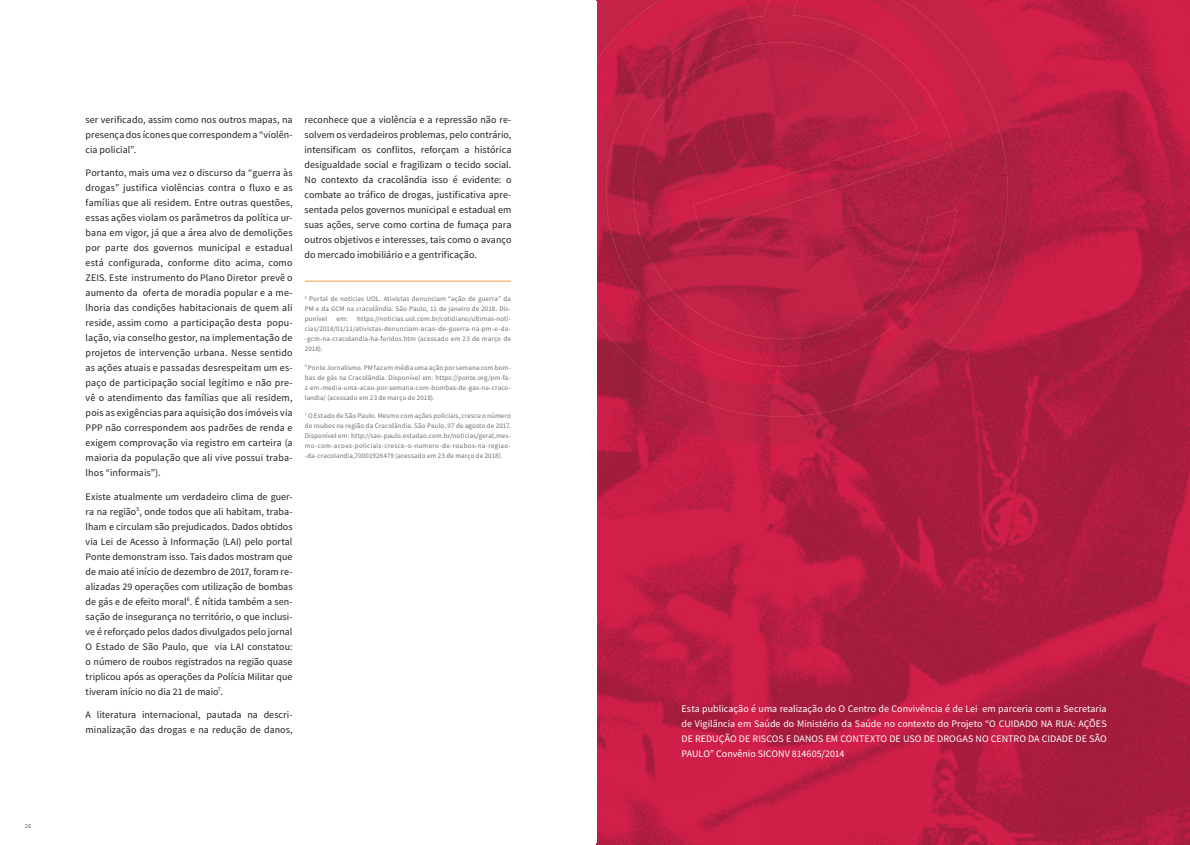
<style>
.page{position:relative;width:1190px;height:845px;background:#fff}
.page>*{position:absolute;margin:0;border:0;box-sizing:border-box;transform-origin:0 0}
.TEXTO_CORRIDO{font:10px/15px "Source Sans Pro";letter-spacing:.005em;color:#231f20;text-align:justify}
.TEXTO_CORRIDO-2{font:10px/15px "Source Sans Pro";color:#fff;text-align:justify}
.TEXTO_CORRIDO-3{font:7px/10px "Source Sans Pro";letter-spacing:.015em;color:#6c6d70;text-align:justify}
.t1{font:6px "Source Sans Pro";color:#57585a}
</style>
<div class="page">
<img style="left:596px;top:0;width:594px;height:845px">
<hr style="left:305px;top:281px;width:206px;height:1px;background:#f89d48">
<p class="t1" style="left:25px;top:822px;width:8px">26</p>
<p class="TEXTO_CORRIDO" style="left:86px;top:112px;width:208px">ser verificado, assim como nos outros mapas, na presença dos ícones que correspondem a “violên&shy;cia policial”.</p>
<p class="TEXTO_CORRIDO" style="left:86px;top:165px;width:208px">Portanto, mais uma vez o discurso da “guerra às drogas” justifica violências contra o fluxo e as famílias que ali residem. Entre outras questões, essas ações violam os parâmetros da política ur&shy;bana em vigor, já que a área alvo de demolições por parte dos governos municipal e estadual está configurada, conforme dito acima, como ZEIS. Este instrumento do Plano Diretor prevê o aumento da oferta de moradia popular e a me&shy;lhoria das condições habitacionais de quem ali reside, assim como a participação desta popu&shy;lação, via conselho gestor, na implementação de projetos de intervenção urbana. Nesse sentido as ações atuais e passadas desrespeitam um es&shy;paço de participação social legítimo e não pre&shy;vê o atendimento das famílias que ali residem, pois as exigências para aquisição dos imóveis via PPP não correspondem aos padrões de renda e exigem comprovação via registro em carteira (a maioria da população que ali vive possui traba&shy;lhos “informais”).</p>
<p class="TEXTO_CORRIDO" style="left:86px;top:489px;width:208px">Existe atualmente um verdadeiro clima de guer&shy;ra na região<sup>5</sup>, onde todos que ali habitam, traba&shy;lham e circulam são prejudicados. Dados obtidos via Lei de Acesso à Informação (LAI) pelo portal Ponte demonstram isso. Tais dados mostram que de maio até início de dezembro de 2017, foram re&shy;alizadas 29 operações com utilização de bombas de gás e de efeito moral<sup>6</sup>. É nítida também a sen&shy;sação de insegurança no território, o que inclusi&shy;ve é reforçado pelos dados divulgados pelo jornal O Estado de São Paulo, que via LAI constatou: o número de roubos registrados na região quase triplicou após as operações da Polícia Militar que tiveram início no dia 21 de maio<sup>7</sup>.</p>
<p class="TEXTO_CORRIDO" style="left:86px;top:707px;width:208px">A literatura internacional, pautada na descri&shy;minalização das drogas e na redução de danos,</p>
<p class="TEXTO_CORRIDO" style="left:305px;top:112px;width:208px">reconhece que a violência e a repressão não re&shy;solvem os verdadeiros problemas, pelo contrário, intensificam os conflitos, reforçam a histórica desigualdade social e fragilizam o tecido social.<br>No contexto da cracolândia isso é evidente: o combate ao tráfico de drogas, justificativa apre&shy;sentada pelos governos municipal e estadual em suas ações, serve como cortina de fumaça para outros objetivos e interesses, tais como o avanço do mercado imobiliário e a gentrificação.</p>
<p class="TEXTO_CORRIDO-3" style="left:305px;top:294px;width:208px"><sup>5</sup> Portal de notícias UOL. Ativistas denunciam “ação de guerra” da PM e da GCM na cracolândia. São Paulo, 11 de janeiro de 2018. Dis&shy;ponível</p>
<p class="TEXTO_CORRIDO-3" style="left:305px;top:314px;width:208px;text-indent:52px">https://noticias.uol.com.br/cotidiano/ultimas-noti&shy;cias/2018/01/11/ativistas-denunciam-acao-de-guerra-na-pm-e-da--gcm-na-cracolandia-ha-feridos.htm (acessado em 23 de março de 2018).</p>
<p class="TEXTO_CORRIDO-3" style="left:305px;top:362px;width:208px"><sup>6</sup> Ponte Jornalismo. PM faz em média uma ação por semana com bom&shy;bas de gás na Cracolândia. Disponível em: https://ponte.org/pm-fa&shy;z-em-media-uma-acao-por-semana-com-bombas-de-gas-na-craco&shy;landia/ (acessado em 23 de março de 2018).</p>
<p class="TEXTO_CORRIDO-3" style="left:305px;top:411px;width:208px"><sup>7</sup> O Estado de São Paulo. Mesmo com ações policiais, cresce o número de roubos na região da Cracolândia. São Paulo, 07 de agosto de 2017.<br>Disponível em: http://sao-paulo.estadao.com.br/noticias/geral,mes&shy;mo-com-acoes-policiais-cresce-o-numero-de-roubos-na-regiao--da-cracolandia,70001926479 (acessado em 23 de março de 2018).</p>
<p class="TEXTO_CORRIDO-3" style="left:337px;top:314px;width:13px">em:</p>
<p class="TEXTO_CORRIDO-2" style="left:681px;top:701px;width:427px">Esta publicação é uma realização do O Centro de Convivência é de Lei em parceria com a Secretaria de Vigilância em Saúde do Ministério da Saúde no contexto do Projeto “O CUIDADO NA RUA: AÇÕES DE REDUÇÃO DE RISCOS E DANOS EM CONTEXTO DE USO DE DROGAS NO CENTRO DA CIDADE DE SÃO PAULO” Convênio SICONV 814605/2014</p>
</div>
